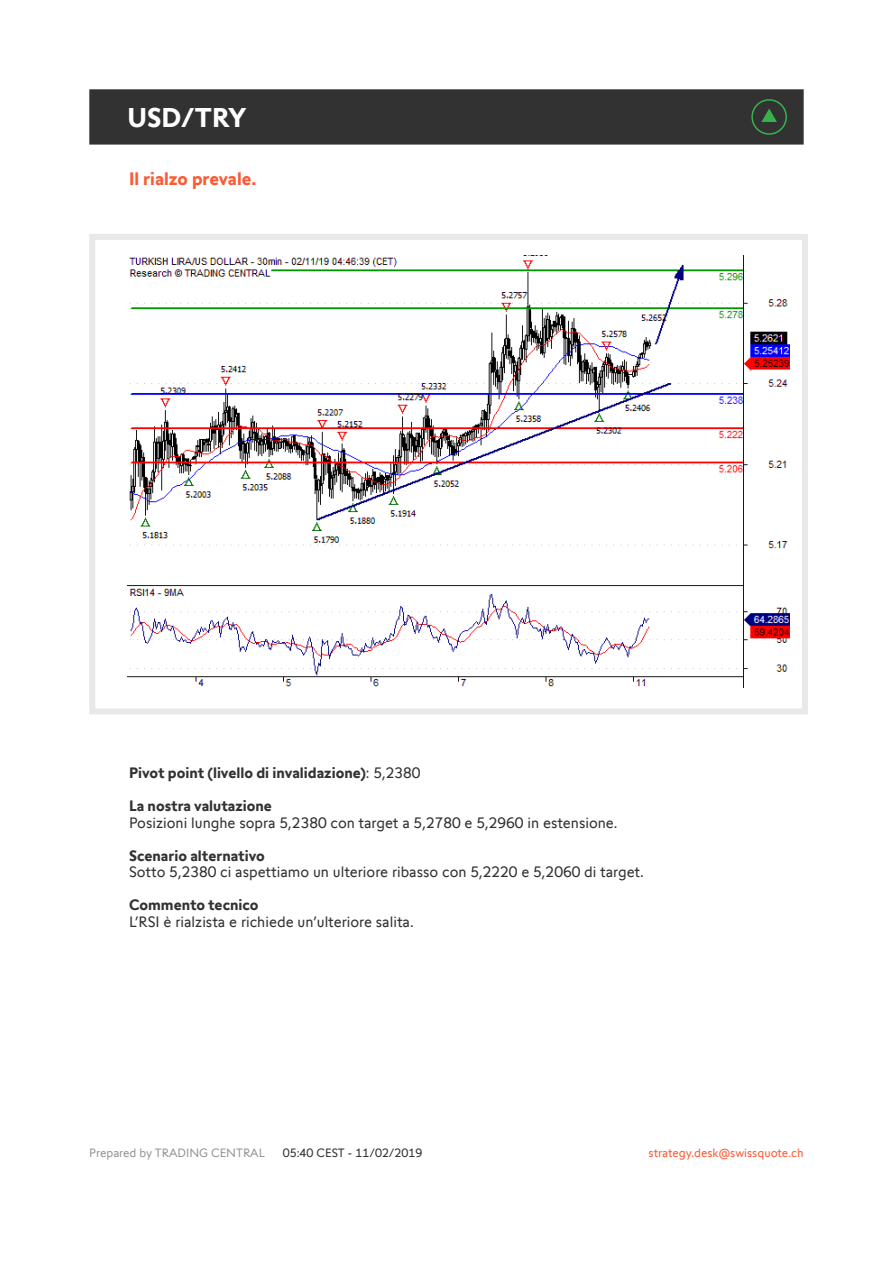
<style>
.page{position:relative;width:893px;height:1263px;background:#fff}
.page>*{position:absolute;margin:0;border:0;box-sizing:border-box;transform-origin:0 0}
.t1{font:700 27px "Swissquote CT";color:#fff}
.t2{font:700 18px "Swissquote CT";color:#fa5b35}
.t3{font:15px "Swissquote CT";color:#323232}
.t4{font:700 15px "Swissquote CT";color:#323232}
.t5{font:12px "Swissquote CT";color:#fa5b35}
.t6{font:12px "Swissquote CT";color:#939598}
.t7{font:12px "Swissquote CT";color:#323232}
.s1{font-weight:400}
</style>
<div class="page">
<div style="left:89px;top:234px;width:719px;height:480px;border:6px solid #e9e8e7"></div>
<div style="left:89px;top:89px;width:715px;height:56px;background:#323232;border:2px solid #323232"></div>
<img style="left:128px;top:255px;width:661px;height:432px">
<svg style="left:751px;top:99px;width:36px;height:36px"></svg>
<h1 class="t1" style="left:128px;top:101px;width:120px">USD/TRY</h1>
<p class="t2" style="left:129px;top:168px;width:129px">Il rialzo prevale.</p>
<p class="t4" style="left:129px;top:764px;width:293px">Pivot point (livello di invalidazione)<span class="s1">: 5,2380</span></p>
<p class="t4" style="left:129px;top:797px;width:144px">La nostra valutazione</p>
<p class="t3" style="left:129px;top:814px;width:490px">Posizioni lunghe sopra 5,2380 con target a 5,2780 e 5,2960 in estensione.</p>
<p class="t4" style="left:129px;top:846px;width:137px">Scenario alternativo</p>
<p class="t3" style="left:129px;top:863px;width:516px">Sotto 5,2380 ci aspettiamo un ulteriore ribasso con 5,2220 e 5,2060 di target.</p>
<p class="t4" style="left:129px;top:896px;width:131px">Commento tecnico</p>
<p class="t3" style="left:129px;top:913px;width:286px">L’RSI è rialzista e richiede un’ulteriore salita.</p>
<p class="t6" style="left:89px;top:1145px;width:177px">Prepared by TRADING CENTRAL</p>
<p class="t7" style="left:283px;top:1145px;width:141px">05:40 CEST - 11/02/2019</p>
<p class="t5" style="left:649px;top:1145px;width:157px">strategy.desk@swissquote.ch</p>
</div>
